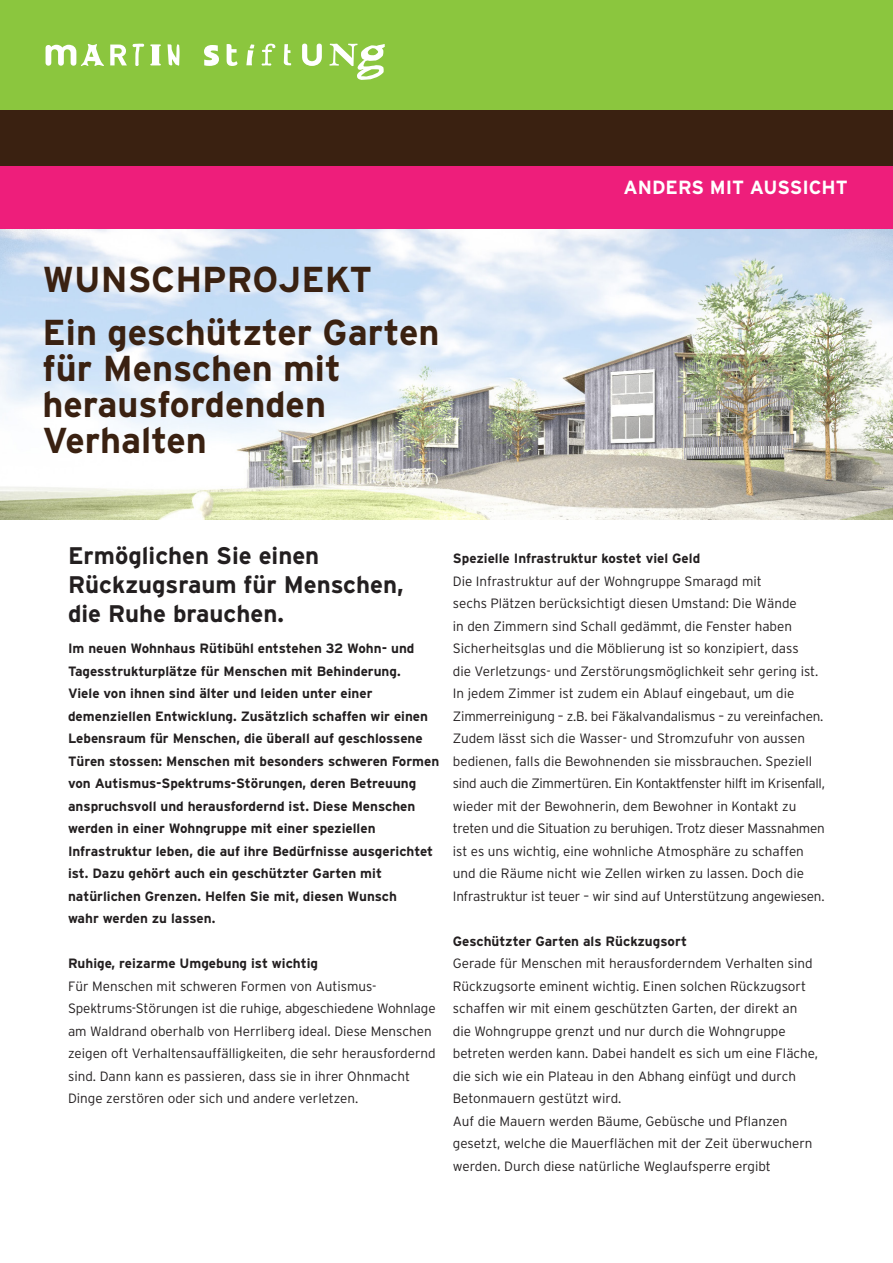
<style>
.page{position:relative;width:893px;height:1263px;background:#fff}
.page>*{position:absolute;margin:0;border:0;box-sizing:border-box;transform-origin:0 0}
.t1{font:700 36px "Interstate";color:#3a2111}
.t2{font:700 24px/28.8px "Interstate";color:#231f20}
.t3{font:700 19.05px "Interstate";color:#fff}
.t4{font:300 13.5px/22.5px "Interstate";color:#231f20}
.t5{font:700 13.5px/22.5px "Interstate";color:#231f20}
</style>
<div class="page">
<img style="left:0;top:229px;width:893px;height:290px">
<div style="left:0;top:0;width:893px;height:111px;background:#8bc63e"></div>
<div style="left:0;top:110px;width:893px;height:62px;background:#3a2111"></div>
<div style="left:0;top:166px;width:893px;height:63px;background:#ee1e7b"></div>
<svg style="left:150px;top:44px;width:11px;height:21px"></svg>
<svg style="left:204px;top:45px;width:15px;height:21px"></svg>
<svg style="left:227px;top:44px;width:10px;height:22px"></svg>
<svg style="left:262px;top:44px;width:13px;height:22px"></svg>
<svg style="left:302px;top:44px;width:20px;height:22px"></svg>
<svg style="left:329px;top:44px;width:56px;height:36px"></svg>
<svg style="left:168px;top:44px;width:12px;height:22px"></svg>
<svg style="left:110px;top:44px;width:34px;height:22px"></svg>
<svg style="left:284px;top:44px;width:7px;height:22px"></svg>
<svg style="left:46px;top:44px;width:58px;height:22px"></svg>
<svg style="left:246px;top:44px;width:8px;height:21px"></svg>
<p class="t1" style="left:43px;top:260px;width:331px">WUNSCHPROJEKT</p>
<p class="t1" style="left:43px;top:313px;width:398px">Ein geschützter Garten</p>
<p class="t1" style="left:43px;top:349px;width:300px">für Menschen mit</p>
<p class="t1" style="left:43px;top:385px;width:285px">herausfordenden</p>
<p class="t1" style="left:43px;top:421px;width:166px">Verhalten</p>
<p class="t3" style="left:624px;top:176px;width:226px">ANDERS MIT AUSSICHT</p>
<p class="t2" style="left:68px;top:541px;width:253px">Ermöglichen Sie einen</p>
<p class="t2" style="left:68px;top:570px;width:337px">Rückzugsraum für Menschen, die Ruhe brauchen.</p>
<p class="t5" style="left:68px;top:637px;width:348px">Im neuen Wohnhaus Rütibühl entstehen 32 Wohn- und<br>Tagesstrukturplätze für Menschen mit Behinderung.</p>
<p class="t5" style="left:68px;top:682px;width:373px">Viele von ihnen sind älter und leiden unter einer demenziellen Entwicklung. Zusätzlich schaffen wir einen Lebensraum für Menschen, die überall auf geschlossene Türen stossen: Menschen mit besonders schweren Formen von Autismus-Spektrums-Störungen, deren Betreuung anspruchsvoll und herausfordernd ist. Diese Menschen werden in einer Wohngruppe mit einer speziellen Infrastruktur leben, die auf ihre Bedürfnisse ausgerichtet ist. Dazu gehört auch ein geschützter Garten mit natürlichen Grenzen. Helfen Sie mit, diesen Wunsch</p>
<p class="t5" style="left:68px;top:907px;width:149px">wahr werden zu lassen.</p>
<p class="t5" style="left:68px;top:952px;width:252px">Ruhige, reizarme Umgebung ist wichtig</p>
<p class="t4" style="left:68px;top:974px;width:310px">Für Menschen mit schweren Formen von Autismus-</p>
<p class="t4" style="left:68px;top:997px;width:369px">Spektrums-Störungen ist die ruhige, abgeschiedene Wohnlage am Waldrand oberhalb von Herrliberg ideal. Diese Menschen zeigen oft Verhaltensauffälligkeiten, die sehr herausfordernd sind. Dann kann es passieren, dass sie in ihrer Ohnmacht</p>
<p class="t4" style="left:68px;top:1087px;width:292px">Dinge zerstören oder sich und andere verletzen.</p>
<p class="t5" style="left:453px;top:547px;width:249px">Spezielle Infrastruktur kostet viel Geld</p>
<p class="t4" style="left:453px;top:569px;width:310px">Die Infrastruktur auf der Wohngruppe Smaragd mit</p>
<p class="t4" style="left:453px;top:592px;width:345px">sechs Plätzen berücksichtigt diesen Umstand: Die Wände</p>
<p class="t4" style="left:453px;top:614px;width:341px">in den Zimmern sind Schall gedämmt, die Fenster haben</p>
<p class="t4" style="left:453px;top:637px;width:347px">Sicherheitsglas und die Möblierung ist so konzipiert, dass</p>
<p class="t4" style="left:453px;top:659px;width:367px">die Verletzungs- und Zerstörungsmöglichkeit sehr gering ist.<br>In jedem Zimmer ist zudem ein Ablauf eingebaut, um die</p>
<p class="t4" style="left:453px;top:704px;width:374px">Zimmerreinigung – z.B. bei Fäkalvandalismus – zu vereinfachen.<br>Zudem lässt sich die Wasser- und Stromzufuhr von aussen bedienen, falls die Bewohnenden sie missbrauchen. Speziell sind auch die Zimmertüren. Ein Kontaktfenster hilft im Krisenfall, wieder mit der Bewohnerin, dem Bewohner in Kontakt zu</p>
<p class="t4" style="left:453px;top:817px;width:373px">treten und die Situation zu beruhigen. Trotz dieser Massnahmen ist es uns wichtig, eine wohnliche Atmosphäre zu schaffen und die Räume nicht wie Zellen wirken zu lassen. Doch die</p>
<p class="t4" style="left:453px;top:884px;width:373px">Infrastruktur ist teuer – wir sind auf Unterstützung angewiesen.</p>
<p class="t5" style="left:453px;top:929px;width:236px">Geschützter Garten als Rückzugsort</p>
<p class="t4" style="left:453px;top:952px;width:361px">Gerade für Menschen mit herausforderndem Verhalten sind<br>Rückzugsorte eminent wichtig. Einen solchen Rückzugsort schaffen wir mit einem geschützten Garten, der direkt an</p>
<p class="t4" style="left:453px;top:1019px;width:334px">die Wohngruppe grenzt und nur durch die Wohngruppe</p>
<p class="t4" style="left:453px;top:1042px;width:367px">betreten werden kann. Dabei handelt es sich um eine Fläche, die sich wie ein Plateau in den Abhang einfügt und durch</p>
<p class="t4" style="left:453px;top:1087px;width:170px">Betonmauern gestützt wird.</p>
<p class="t4" style="left:453px;top:1109px;width:336px">Auf die Mauern werden Bäume, Gebüsche und Pflanzen</p>
<p class="t4" style="left:453px;top:1132px;width:361px">gesetzt, welche die Mauerflächen mit der Zeit überwuchern werden. Durch diese natürliche Weglaufsperre ergibt</p>
</div>
